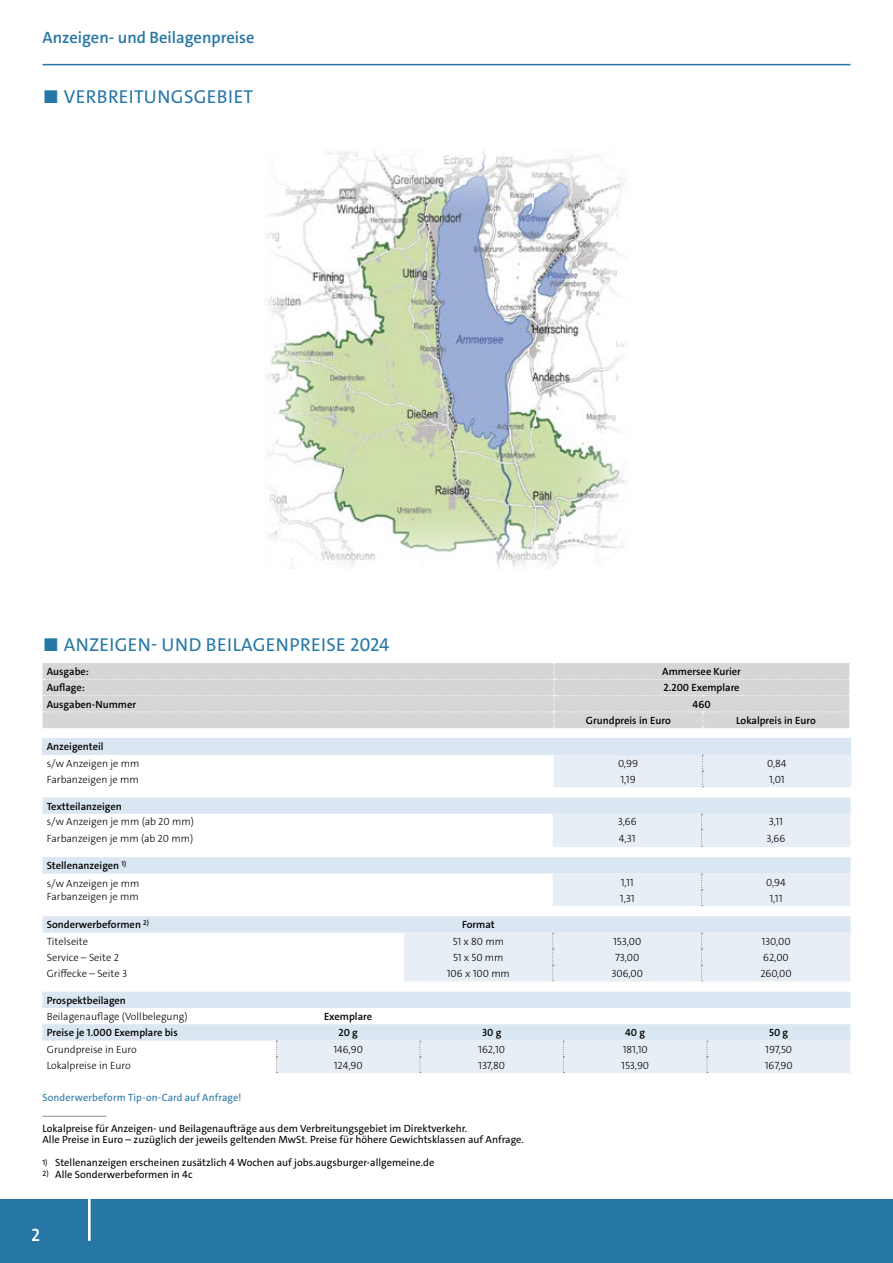
<style>
.page{position:relative;width:893px;height:1263px;background:#fff}
.page>*{position:absolute;margin:0;border:0;box-sizing:border-box;transform-origin:0 0}
.t1{font:18.75px "The Sans C4 s";letter-spacing:.02em;color:#2677a6}
.t2{font:600 18px "The Sans C4 s";color:#fff}
.t3{font:600 16.5px "The Sans C4 s";color:#2677a6}
.t4{font:300 10.5px "The Sans C4 s";color:#000}
.t5{font:10.5px/11.6px "The Sans C4 s";color:#000}
.t6{font:600 10.5px/17.7px "The Sans C4 s";color:#000}
.t7{font:10.5px "The Sans C4 s";letter-spacing:.01em;color:#2677a6}
.s1{font-weight:200}
.s2{font-weight:300}
.s3{font-size:7.65px}
</style>
<div class="page">
<div style="left:43px;top:663px;width:807px;height:65px;background:#d6d6d6"></div>
<div style="left:43px;top:738px;width:808px;height:17px;background:#dae6f1"></div>
<div style="left:554px;top:755px;width:297px;height:32px;background:#e7eef5"></div>
<svg style="left:43px;top:797px;width:807px;height:50px"></svg>
<svg style="left:43px;top:857px;width:807px;height:49px"></svg>
<svg style="left:43px;top:916px;width:807px;height:65px"></svg>
<svg style="left:43px;top:992px;width:807px;height:81px"></svg>
<hr style="left:42px;top:1116px;width:64px;height:1px;background:#939393">
<img style="left:265px;top:151px;width:362px;height:417px">
<div style="left:0;top:1199px;width:893px;height:64px;background:#2677a6"></div>
<hr style="left:88px;top:1199px;width:2px;height:42px;background:#fff">
<hr style="left:43px;top:64px;width:807px;height:1px;background:#2677a6">
<h3 class="t3" style="left:43px;top:26px;width:213px">Anzeigen- und Beilagenpreise</h3>
<h1 class="t1" style="left:43px;top:85px;width:212px"><span class="s1">◼</span> VERBREITUNGSGEBIET</h1>
<h1 class="t1" style="left:43px;top:632px;width:348px"><span class="s1">◼</span> ANZEIGEN- UND BEILAGENPREISE 2024</h1>
<p class="t6" style="left:47px;top:663px;width:44px">Ausgabe:</p>
<p class="t6" style="left:662px;top:663px;width:80px">Ammersee Kurier</p>
<p class="t6" style="left:47px;top:679px;width:40px">Auflage:</p>
<p class="t6" style="left:664px;top:679px;width:78px">2.200 Exemplare</p>
<p class="t6" style="left:47px;top:695px;width:91px">Ausgaben-Nummer</p>
<p class="t6" style="left:693px;top:695px;width:20px">460</p>
<p class="t6" style="left:586px;top:712px;width:86px">Grundpreis in Euro</p>
<p class="t6" style="left:736px;top:712px;width:81px">Lokalpreis in Euro</p>
<p class="t6" style="left:47px;top:738px;width:58px">Anzeigenteil</p>
<p class="t4" style="left:47px;top:756px;width:94px">s/w Anzeigen je mm</p>
<p class="t4" style="left:618px;top:756px;width:21px">0,99</p>
<p class="t4" style="left:767px;top:756px;width:21px">0,84</p>
<p class="t4" style="left:47px;top:773px;width:93px">Farbanzeigen je mm</p>
<p class="t4" style="left:620px;top:773px;width:17px">1,19</p>
<p class="t4" style="left:769px;top:773px;width:17px">1,01</p>
<p class="t6" style="left:47px;top:797px;width:77px">Textteilanzeigen</p>
<p class="t4" style="left:47px;top:815px;width:149px">s/w Anzeigen je mm (ab 20 mm)</p>
<p class="t4" style="left:618px;top:815px;width:20px">3,66</p>
<p class="t4" style="left:769px;top:815px;width:16px">3,11</p>
<p class="t4" style="left:47px;top:832px;width:148px">Farbanzeigen je mm (ab 20 mm)</p>
<p class="t4" style="left:619px;top:832px;width:18px">4,31</p>
<p class="t4" style="left:767px;top:832px;width:20px">3,66</p>
<p class="t6" style="left:47px;top:857px;width:94px">Stellenanzeigen <sup>1) </sup><span class="s2">s/w Anzeigen je mm</span></p>
<p class="t4" style="left:47px;top:890px;width:93px">Farbanzeigen je mm</p>
<p class="t4" style="left:621px;top:875px;width:15px">1,11</p>
<p class="t4" style="left:766px;top:875px;width:21px">0,94</p>
<p class="t4" style="left:620px;top:891px;width:16px">1,31</p>
<p class="t4" style="left:769px;top:891px;width:15px">1,11</p>
<p class="t6" style="left:47px;top:916px;width:104px">Sonderwerbeformen <sup>2)</sup></p>
<p class="t6" style="left:462px;top:916px;width:34px">Format</p>
<p class="t4" style="left:47px;top:934px;width:43px">Titelseite</p>
<p class="t4" style="left:453px;top:934px;width:53px">51 x 80 mm</p>
<p class="t4" style="left:613px;top:934px;width:30px">153,00</p>
<p class="t4" style="left:761px;top:934px;width:31px">130,00</p>
<p class="t4" style="left:47px;top:951px;width:74px">Service – Seite 2</p>
<p class="t4" style="left:453px;top:951px;width:52px">51 x 50 mm</p>
<p class="t4" style="left:615px;top:951px;width:26px">73,00</p>
<p class="t4" style="left:763px;top:951px;width:27px">62,00</p>
<p class="t4" style="left:47px;top:967px;width:82px">Griffecke – Seite 3</p>
<p class="t4" style="left:447px;top:967px;width:65px">106 x 100 mm</p>
<p class="t4" style="left:611px;top:967px;width:33px">306,00</p>
<p class="t4" style="left:760px;top:967px;width:33px">260,00</p>
<p class="t6" style="left:47px;top:991px;width:81px">Prospektbeilagen</p>
<p class="t4" style="left:47px;top:1010px;width:142px">Beilagenauflage (Vollbelegung)</p>
<p class="t6" style="left:324px;top:1008px;width:50px">Exemplare</p>
<p class="t6" style="left:47px;top:1024px;width:133px">Preise je 1.000 Exemplare bis</p>
<p class="t6" style="left:338px;top:1024px;width:21px">20 g</p>
<p class="t6" style="left:482px;top:1024px;width:21px">30 g</p>
<p class="t6" style="left:625px;top:1024px;width:21px">40 g</p>
<p class="t6" style="left:769px;top:1024px;width:21px">50 g</p>
<p class="t4" style="left:47px;top:1042px;width:92px">Grundpreise in Euro</p>
<p class="t4" style="left:333px;top:1042px;width:31px">146,90</p>
<p class="t4" style="left:478px;top:1042px;width:28px">162,10</p>
<p class="t4" style="left:623px;top:1042px;width:27px">181,10</p>
<p class="t4" style="left:765px;top:1042px;width:28px">197,50</p>
<p class="t4" style="left:47px;top:1058px;width:85px">Lokalpreise in Euro</p>
<p class="t4" style="left:334px;top:1058px;width:30px">124,90</p>
<p class="t4" style="left:478px;top:1058px;width:28px">137,80</p>
<p class="t4" style="left:621px;top:1058px;width:29px">153,90</p>
<p class="t4" style="left:765px;top:1058px;width:29px">167,90</p>
<p class="t7" style="left:43px;top:1090px;width:201px">Sonderwerbeform Tip-on-Card auf Anfrage!</p>
<p class="t5" style="left:42px;top:1122px;width:483px">Lokalpreise für Anzeigen- und Beilagenaufträge aus dem Verbreitungsgebiet im Direktverkehr.<br>Alle Preise in Euro – zuzüglich der jeweils geltenden MwSt. Preise für höhere Gewichtsklassen auf Anfrage.</p>
<p class="t5" style="left:42px;top:1157px;width:393px"><span class="s3">1)</span> Stellenanzeigen erscheinen zusätzlich 4 Wochen auf jobs.augsburger-allgemeine.de</p>
<p class="t5" style="left:42px;top:1169px;width:152px"><span class="s3">2)</span> Alle Sonderwerbeformen in 4c</p>
<h2 class="t2" style="left:31px;top:1223px;width:11px">2</h2>
</div>
